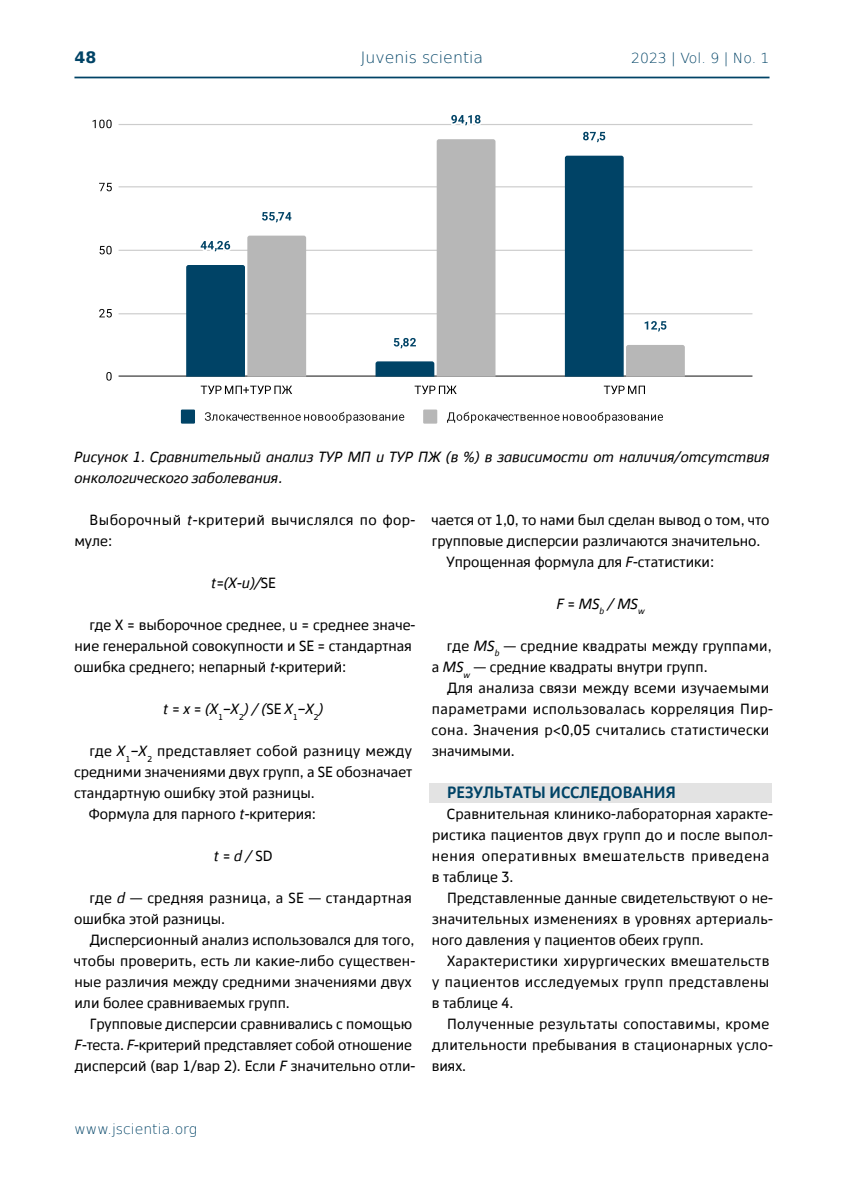
<style>
.page{position:relative;width:844px;height:1191px;background:#fff}
.page>*{position:absolute;margin:0;border:0;box-sizing:border-box;transform-origin:0 0}
.t1{font:700 17.5px "XO Caliburn";color:#004366}
.t2{font:15.75px/21px "XO Caliburn";color:#000}
.t3{font:italic 15.75px/21px "XO Caliburn";color:#000}
.t4{font:15.75px/21px "XO Caliburn";letter-spacing:.025em;color:#000}
.t5{font:15.75px/21px "XO Caliburn";letter-spacing:.02em;color:#000}
.t6{font:15.75px/21px "XO Caliburn";letter-spacing:.03em;color:#000}
.t7{font:200 15.75px "DejaVu Sans";color:#004366}
.t8{font:700 15.75px "DejaVu Sans";color:#004366}
.t9{font:200 14px "DejaVu Sans";color:#004366}
.s1{font-style:italic}
.s2{font-style:normal}
</style>
<div class="page">
<hr style="left:74px;top:77px;width:695px;height:1px;background:#004366">
<div style="left:429px;top:782px;width:342px;height:20px;background:#e3e3e3"></div>
<hr style="left:118px;top:375px;width:634px;height:2px;background:#333">
<hr style="left:118px;top:313px;width:634px;height:1px;background:#ccc">
<hr style="left:118px;top:250px;width:634px;height:1px;background:#ccc">
<hr style="left:118px;top:186px;width:634px;height:1px;background:#ccc">
<hr style="left:118px;top:124px;width:634px;height:1px;background:#ccc">
<svg style="left:375px;top:139px;width:120px;height:237px"></svg>
<svg style="left:583px;top:131px;width:23px;height:12px"></svg>
<svg style="left:186px;top:212px;width:120px;height:164px"></svg>
<svg style="left:451px;top:114px;width:30px;height:12px"></svg>
<svg style="left:564px;top:156px;width:120px;height:220px"></svg>
<svg style="left:106px;top:372px;width:6px;height:8px"></svg>
<svg style="left:99px;top:309px;width:13px;height:8px"></svg>
<svg style="left:99px;top:246px;width:13px;height:8px"></svg>
<svg style="left:99px;top:183px;width:13px;height:8px"></svg>
<svg style="left:92px;top:120px;width:20px;height:8px"></svg>
<svg style="left:201px;top:386px;width:91px;height:8px"></svg>
<svg style="left:414px;top:386px;width:42px;height:8px"></svg>
<svg style="left:603px;top:386px;width:41px;height:8px"></svg>
<div style="left:181px;top:409px;width:14px;height:14px;background:#004366"></div>
<svg style="left:205px;top:412px;width:199px;height:11px"></svg>
<div style="left:423px;top:409px;width:14px;height:14px;background:#b7b7b7"></div>
<svg style="left:447px;top:412px;width:215px;height:11px"></svg>
<p class="t8" style="left:74px;top:45px;width:23px">48</p>
<p class="t7" style="left:360px;top:46px;width:124px">Juvenis scientia</p>
<p class="t9" style="left:631px;top:48px;width:140px">2023 | Vol. 9 | No. 1</p>
<p class="t3" style="left:74px;top:446px;width:696px">Рисунок 1. Сравнительный анализ ТУР МП и ТУР ПЖ (в %) в зависимости от наличия/отсутствия онкологического заболевания.</p>
<p class="t6" style="left:74px;top:509px;width:342px;text-indent:15px">Выборочный <span class="s1">t</span>-критерий вычислялся по фор&shy;муле:</p>
<p class="t3" style="left:211px;top:572px;width:66px">t<span class="s2">=</span>(X-u)/<span class="s2">SE</span></p>
<p class="t2" style="left:74px;top:614px;width:343px;text-indent:15px">где X = выборочное среднее, u = среднее значе&shy;ние генеральной совокупности и SE = стандартная ошибка среднего; непарный <span class="s1">t</span>-критерий:</p>
<p class="t3" style="left:163px;top:698px;width:161px">t <span class="s2">=</span> x <span class="s2">=</span> (X<sub>1</sub>−X<sub>2</sub>) / (<span class="s2">SE</span> X<sub>1</sub>−X<sub>2</sub>)</p>
<p class="t5" style="left:89px;top:740px;width:324px">где <span class="s1">X</span><sub>1</sub><span class="s1">−X</span><sub>2</sub> представляет собой разницу между</p>
<p class="t2" style="left:74px;top:761px;width:339px">средними значениями двух групп, а SE обозначает</p>
<p class="t2" style="left:74px;top:782px;width:242px">стандартную ошибку этой разницы.</p>
<p class="t2" style="left:89px;top:803px;width:229px">Формула для парного <span class="s1">t</span>-критерия:</p>
<p class="t3" style="left:214px;top:845px;width:60px">t <span class="s2">=</span> d / <span class="s2">SD</span></p>
<p class="t5" style="left:74px;top:887px;width:339px;text-indent:15px">где <span class="s1">d</span> — средняя разница, а SE — стандартная ошибка этой разницы.</p>
<p class="t2" style="left:74px;top:929px;width:343px;text-indent:16px">Дисперсионный анализ использовался для того, чтобы проверить, есть ли какие‑либо существен&shy;ные различия между средними значениями двух или более сравниваемых групп.</p>
<p class="t2" style="left:75px;top:1013px;width:342px;text-indent:15px">Групповые дисперсии сравнивались с помощью<br><span class="s1">F</span>-теста. <span class="s1">F</span>-критерий представляет собой отношение дисперсий (вар 1/вар 2). Если <span class="s1">F</span> значительно отли-</p>
<p class="t2" style="left:431px;top:509px;width:339px">чается от 1,0, то нами был сделан вывод о том, что</p>
<p class="t2" style="left:432px;top:530px;width:330px">групповые дисперсии различаются значительно.</p>
<p class="t2" style="left:446px;top:551px;width:269px">Упрощенная формула для <span class="s1">F</span>-статистики:</p>
<p class="t3" style="left:556px;top:593px;width:89px">F <span class="s2">=</span> MS<sub>b</sub> / MS<sub>w</sub></p>
<p class="t2" style="left:431px;top:635px;width:341px;text-indent:15px">где <span class="s1">MS</span><sub>b</sub> — средние квадраты между группами, а <span class="s1">MS</span><sub>w</sub> — средние квадраты внутри групп.</p>
<p class="t4" style="left:431px;top:677px;width:343px;text-indent:16px">Для анализа связи между всеми изучаемыми параметрами использовалась корреляция Пир&shy;сона. Значения p&lt;0,05 считались статистически значимыми.</p>
<p class="t1" style="left:447px;top:783px;width:230px">РЕЗУЛЬТАТЫ ИССЛЕДОВАНИЯ</p>
<p class="t2" style="left:432px;top:803px;width:342px;text-indent:15px">Сравнительная клинико-лабораторная характе&shy;ристика пациентов двух групп до и после выпол&shy;нения оперативных вмешательств приведена в таблице 3.</p>
<p class="t2" style="left:432px;top:887px;width:342px;text-align:justify;text-indent:15px">Представленные данные свидетельствуют о не&shy;значительных изменениях в уровнях артериаль&shy;ного давления у пациентов обеих групп.</p>
<p class="t2" style="left:432px;top:950px;width:339px;text-align:justify;text-indent:15px">Характеристики хирургических вмешательств у пациентов исследуемых групп представлены в таблице 4.</p>
<p class="t2" style="left:432px;top:1013px;width:342px;text-indent:15px">Полученные результаты сопоставимы, кроме длительности пребывания в стационарных усло&shy;виях.</p>
<p class="t9" style="left:74px;top:1119px;width:124px">www.jscientia.org</p>
</div>
